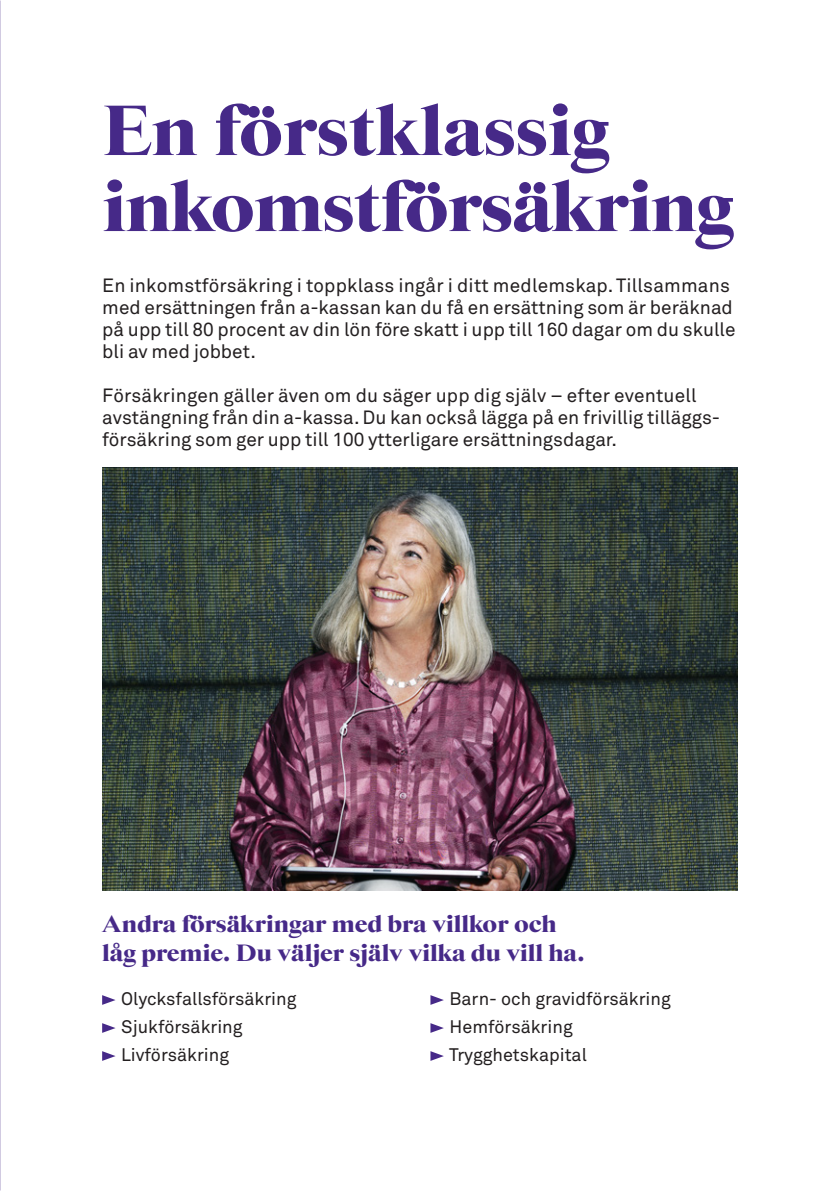
<style>
.page{position:relative;width:840px;height:1191px;background:#fff}
.page>*{position:absolute;margin:0;border:0;box-sizing:border-box;transform-origin:0 0}
.Rubrik_Starling_36{font:900 72px "Starling";letter-spacing:-.01em;color:#462988}
.Mellanrubrik_Starlin{font:900 24px/28.8px "Starling";color:#462988}
.Brd1{font:19px/22px "Akkurat";color:#231f20}
.t1{font:18px "Akkurat";color:#231f20}
</style>
<div class="page">
<svg style="left:102px;top:995px;width:13px;height:10px"></svg>
<svg style="left:102px;top:1023px;width:13px;height:10px"></svg>
<svg style="left:102px;top:1051px;width:13px;height:10px"></svg>
<svg style="left:430px;top:995px;width:13px;height:10px"></svg>
<svg style="left:430px;top:1023px;width:13px;height:10px"></svg>
<svg style="left:430px;top:1051px;width:13px;height:10px"></svg>
<img style="left:102px;top:468px;width:635px;height:422px">
<p class="Rubrik_Starling_36" style="left:102px;top:87px;width:508px">En förstklassig</p>
<p class="Rubrik_Starling_36" style="left:102px;top:163px;width:632px">inkomstförsäkring</p>
<p class="Brd1" style="left:102px;top:275px;width:634px">En inkomstförsäkring i toppklass ingår i ditt medlemskap. Tillsammans med ersättningen från a-kassan kan du få en ersättning som är beräknad på upp till 80 procent av din lön före skatt i upp till 160 dagar om du skulle bli av med jobbet.</p>
<p class="Brd1" style="left:102px;top:385px;width:619px">Försäkringen gäller även om du säger upp dig själv − efter eventuell avstängning från din a-kassa. Du kan också lägga på en frivillig tilläggs&shy;försäkring som ger upp till 100 ytterligare ersättningsdagar.</p>
<p class="Mellanrubrik_Starlin" style="left:102px;top:909px;width:483px">Andra försäkringar med bra villkor och låg premie. Du väljer själv vilka du vill ha.</p>
<p class="t1" style="left:121px;top:988px;width:177px">Olycksfallsförsäkring</p>
<p class="t1" style="left:121px;top:1016px;width:123px">Sjukförsäkring</p>
<p class="t1" style="left:121px;top:1044px;width:109px">Livförsäkring</p>
<p class="t1" style="left:449px;top:988px;width:223px">Barn- och gravidförsäkring</p>
<p class="t1" style="left:449px;top:1016px;width:125px">Hemförsäkring</p>
<p class="t1" style="left:449px;top:1044px;width:139px">Trygghetskapital</p>
</div>
